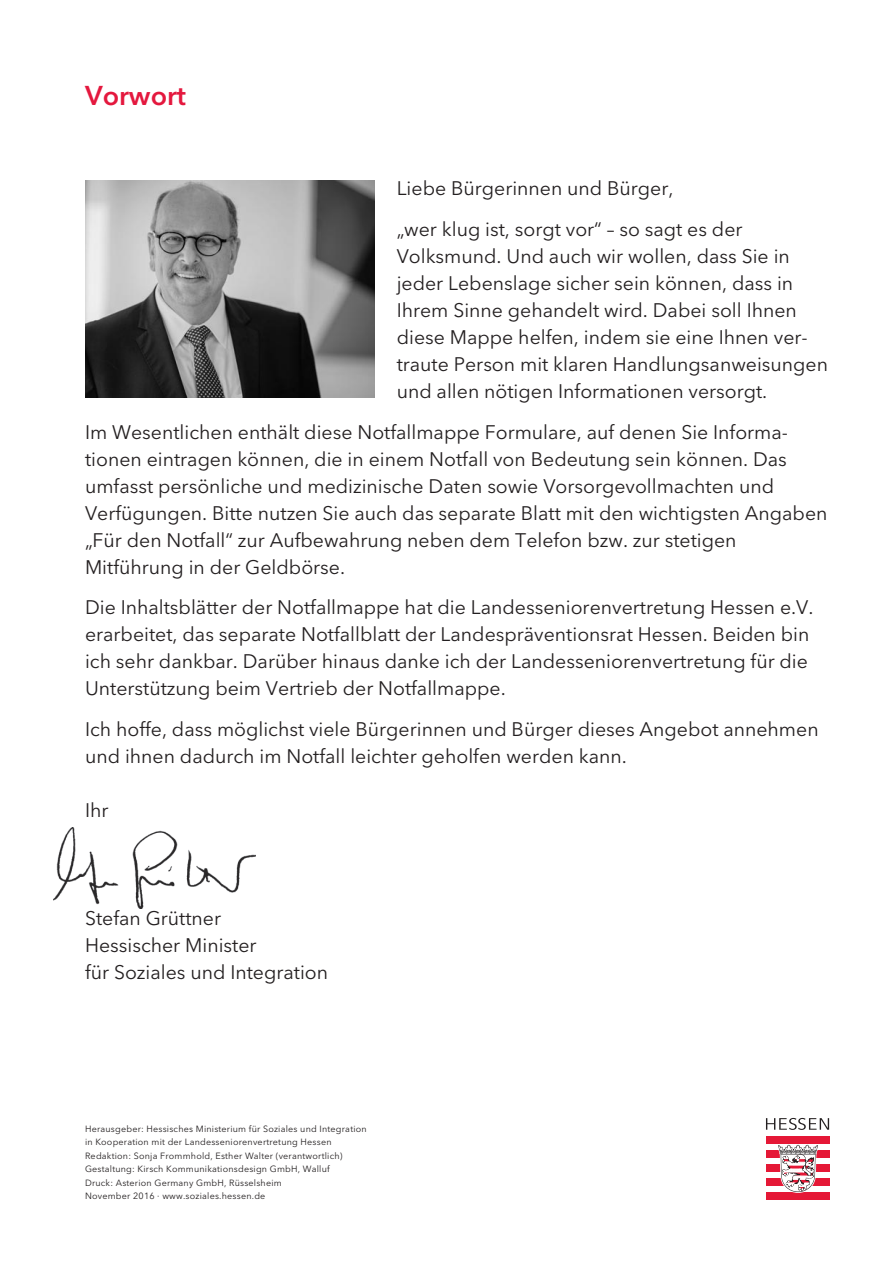
<style>
.page{position:relative;width:893px;height:1263px;background:#fff}
.page>*{position:absolute;margin:0;border:0;box-sizing:border-box;transform-origin:0 0}
.t1{font:600 27px "Avenir Next LT Pro";color:#e4183e}
.t2{font:19.5px/27px "Avenir Next LT Pro";color:#231f20}
.t3{font:9px/13.5px "Avenir Next LT Pro";letter-spacing:.025em;color:#231f20}
</style>
<div class="page">
<img style="left:53px;top:827px;width:203px;height:81px">
<img style="left:85px;top:181px;width:289px;height:217px">
<div style="left:766px;top:1193px;width:63px;height:7px;background:#e51836"></div>
<div style="left:766px;top:1179px;width:63px;height:7px;background:#e51836"></div>
<div style="left:766px;top:1165px;width:63px;height:7px;background:#e51836"></div>
<div style="left:766px;top:1151px;width:63px;height:7px;background:#e51836"></div>
<div style="left:766px;top:1137px;width:63px;height:7px;background:#e51836"></div>
<svg style="left:777px;top:1144px;width:42px;height:49px"></svg>
<svg style="left:766px;top:1118px;width:63px;height:12px"></svg>
<h1 class="t1" style="left:85px;top:80px;width:103px">Vorwort</h1>
<p class="t2" style="left:397px;top:170px;width:347px;line-height:40.5px">Liebe Bürgerinnen und Bürger,<br>„wer klug ist, sorgt vor“ – so sagt es der</p>
<p class="t2" style="left:397px;top:244px;width:433px">Volksmund. Und auch wir wollen, dass Sie in jeder Lebenslage sicher sein können, dass in Ihrem Sinne gehandelt wird. Dabei soll Ihnen diese Mappe helfen, indem sie eine Ihnen ver&shy;traute Person mit klaren Hand lungs anweisungen und allen nötigen Informationen versorgt.</p>
<p class="t2" style="left:85px;top:420px;width:744px">Im Wesentlichen enthält diese Notfallmappe Formulare, auf denen Sie Infor ma - tionen eintragen können, die in einem Notfall von Bedeutung sein können. Das umfasst persönliche und medizinische Daten sowie Vorsorgevollmachten und<br>Ver fügungen. Bitte nutzen Sie auch das separate Blatt mit den wichtigsten Angaben „Für den Notfall“ zur Aufbewahrung neben dem Telefon bzw. zur stetigen Mitführung in der Geldbörse.</p>
<p class="t2" style="left:85px;top:595px;width:730px">Die Inhaltsblätter der Notfallmappe hat die Landesseniorenvertretung Hessen e.V. erarbeitet, das separate Notfallblatt der Landespräventionsrat Hessen. Beiden bin ich sehr dankbar. Darüber hinaus danke ich der Landesseniorenvertretung für die Unter stützung beim Vertrieb der Notfallmappe.</p>
<p class="t2" style="left:85px;top:717px;width:735px">Ich hoffe, dass möglichst viele Bürgerinnen und Bürger dieses Angebot annehmen und ihnen dadurch im Notfall leichter geholfen werden kann.</p>
<p class="t2" style="left:85px;top:798px;width:25px">Ihr</p>
<p class="t2" style="left:85px;top:906px;width:245px">Stefan Grüttner<br>Hessischer Minister<br>für Soziales und Integration</p>
<p class="t3" style="left:85px;top:1123px;width:283px">Herausgeber: Hessisches Ministerium für Soziales und Integration in Kooperation mit der Landesseniorenvertretung Hessen Redaktion: Sonja Frommhold, Esther Walter (verantwortlich)<br>Gestaltung: Kirsch Kommunikationsdesign GmbH, Walluf<br>Druck: Asterion Germany GmbH, Rüsselsheim<br>November 2016 · www.soziales.hessen.de</p>
</div>
